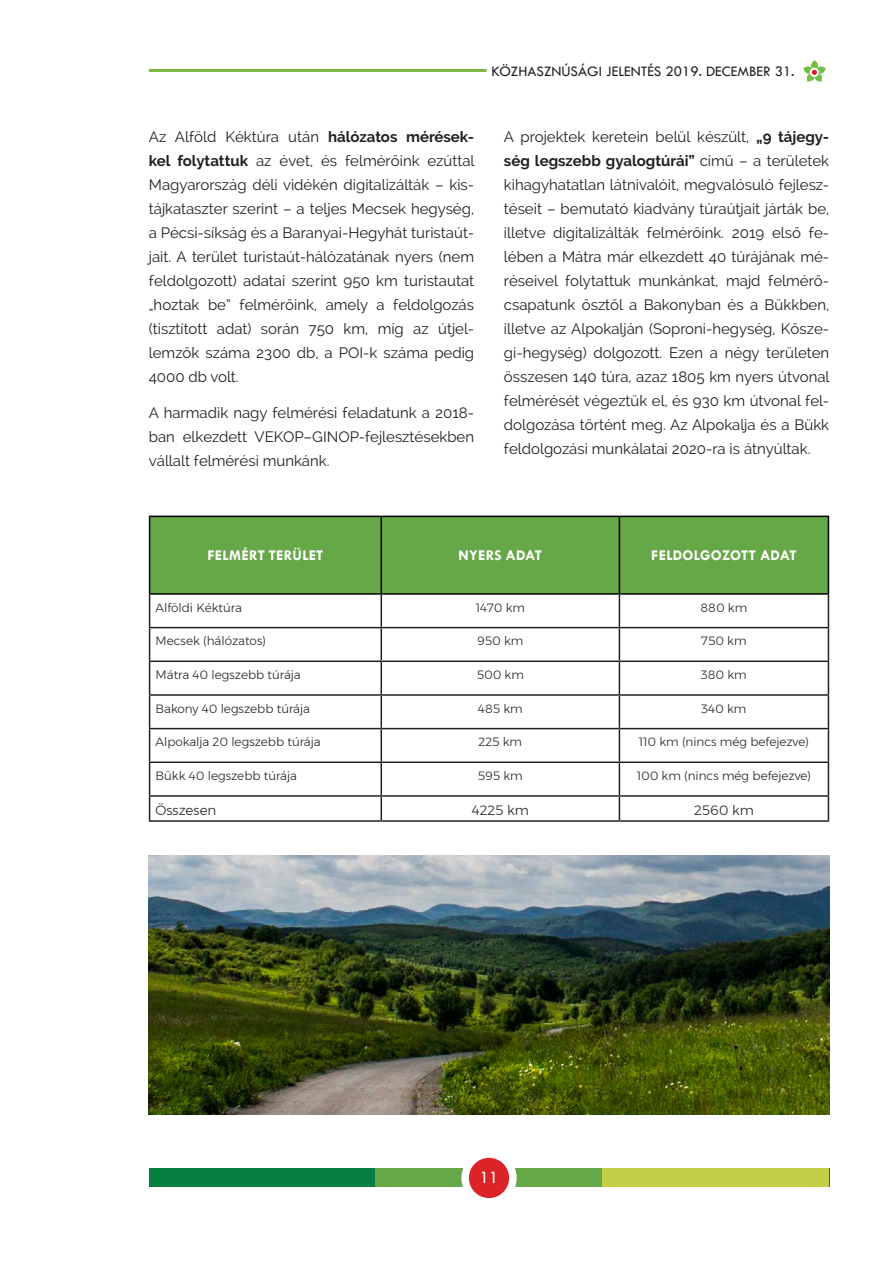
<style>
.page{position:relative;width:893px;height:1263px;background:#fff}
.page>*{position:absolute;margin:0;border:0;box-sizing:border-box;transform-origin:0 0}
.t1{font:18px "Tw Cen";color:#fff}
.Kenyer{font:15px/24px "Raleway";color:#231f20;text-align:justify}
.Al-alcim{font:700 15px "Tw Cen";letter-spacing:.01em;color:#fff}
.t2{font:15px "Tw Cen";color:#231f20}
.Kenyer-2{font:300 13.5px "Montserrat";color:#231f20}
.Kenyer-3{font:300 12px "Montserrat";color:#231f20}
.s1{font-weight:700}
</style>
<div class="page">
<div style="left:149px;top:1168px;width:680px;height:19px;background:#097e42"></div>
<div style="left:376px;top:1168px;width:453px;height:19px;background:#66a748"></div>
<div style="left:602px;top:1168px;width:227px;height:19px;background:#c2cf47"></div>
<div style="left:465px;top:1154px;width:48px;height:48px;background:#dc2328;border-radius:50%"></div>
<div style="left:461px;top:1150px;width:56px;height:55px;border:8px solid #fff;border-radius:50%"></div>
<svg style="left:803px;top:60px;width:23px;height:22px"></svg>
<hr style="left:149px;top:69px;width:337px;height:3px;background:#7db843">
<div style="left:150px;top:517px;width:678px;height:76px;background:#66a748"></div>
<hr style="left:828px;top:595px;width:1px;height:32px;background:#231f20">
<hr style="left:149px;top:628px;width:1px;height:32px;background:#231f20">
<hr style="left:828px;top:628px;width:1px;height:32px;background:#231f20">
<hr style="left:149px;top:660px;width:232px;height:2px;background:#231f20">
<hr style="left:149px;top:662px;width:1px;height:32px;background:#231f20">
<hr style="left:381px;top:660px;width:238px;height:2px;background:#231f20">
<hr style="left:619px;top:660px;width:210px;height:2px;background:#231f20">
<hr style="left:828px;top:662px;width:1px;height:32px;background:#231f20">
<hr style="left:149px;top:694px;width:232px;height:2px;background:#231f20">
<hr style="left:149px;top:696px;width:1px;height:32px;background:#231f20">
<hr style="left:381px;top:694px;width:238px;height:2px;background:#231f20">
<hr style="left:619px;top:694px;width:210px;height:2px;background:#231f20">
<hr style="left:828px;top:696px;width:1px;height:32px;background:#231f20">
<hr style="left:149px;top:728px;width:232px;height:1px;background:#231f20">
<hr style="left:149px;top:729px;width:1px;height:32px;background:#231f20">
<hr style="left:381px;top:728px;width:238px;height:1px;background:#231f20">
<hr style="left:619px;top:728px;width:210px;height:1px;background:#231f20">
<hr style="left:828px;top:729px;width:1px;height:32px;background:#231f20">
<hr style="left:149px;top:761px;width:232px;height:2px;background:#231f20">
<hr style="left:149px;top:763px;width:1px;height:32px;background:#231f20">
<hr style="left:381px;top:761px;width:238px;height:2px;background:#231f20">
<hr style="left:619px;top:761px;width:210px;height:2px;background:#231f20">
<hr style="left:828px;top:763px;width:1px;height:32px;background:#231f20">
<hr style="left:149px;top:795px;width:232px;height:2px;background:#231f20">
<svg style="left:149px;top:797px;width:1px;height:23px"></svg>
<hr style="left:381px;top:795px;width:238px;height:2px;background:#231f20">
<hr style="left:619px;top:795px;width:210px;height:2px;background:#231f20">
<svg style="left:828px;top:797px;width:1px;height:23px"></svg>
<hr style="left:149px;top:820px;width:232px;height:2px;background:#231f20">
<hr style="left:619px;top:820px;width:210px;height:2px;background:#231f20">
<hr style="left:149px;top:595px;width:1px;height:32px;background:#231f20">
<hr style="left:149px;top:627px;width:232px;height:1px;background:#231f20">
<hr style="left:381px;top:627px;width:238px;height:1px;background:#231f20">
<hr style="left:619px;top:627px;width:210px;height:1px;background:#231f20">
<hr style="left:381px;top:595px;width:1px;height:32px;background:#231f20">
<hr style="left:619px;top:595px;width:1px;height:32px;background:#231f20">
<hr style="left:381px;top:628px;width:1px;height:32px;background:#231f20">
<hr style="left:619px;top:628px;width:1px;height:32px;background:#231f20">
<hr style="left:381px;top:662px;width:1px;height:32px;background:#231f20">
<hr style="left:619px;top:662px;width:1px;height:32px;background:#231f20">
<hr style="left:381px;top:696px;width:1px;height:32px;background:#231f20">
<hr style="left:619px;top:696px;width:1px;height:32px;background:#231f20">
<hr style="left:381px;top:729px;width:1px;height:32px;background:#231f20">
<hr style="left:619px;top:729px;width:1px;height:32px;background:#231f20">
<hr style="left:381px;top:763px;width:1px;height:32px;background:#231f20">
<hr style="left:619px;top:763px;width:1px;height:32px;background:#231f20">
<svg style="left:381px;top:797px;width:1px;height:23px"></svg>
<svg style="left:619px;top:797px;width:1px;height:23px"></svg>
<hr style="left:381px;top:820px;width:238px;height:2px;background:#231f20">
<hr style="left:149px;top:516px;width:232px;height:1px;background:#000">
<hr style="left:149px;top:517px;width:1px;height:76px;background:#000">
<hr style="left:381px;top:516px;width:238px;height:1px;background:#000">
<hr style="left:619px;top:516px;width:210px;height:1px;background:#000">
<hr style="left:619px;top:517px;width:1px;height:76px;background:#000">
<hr style="left:828px;top:517px;width:1px;height:76px;background:#000">
<hr style="left:381px;top:517px;width:1px;height:76px;background:#000">
<hr style="left:149px;top:593px;width:232px;height:2px;background:#000">
<hr style="left:381px;top:593px;width:238px;height:2px;background:#000">
<hr style="left:619px;top:593px;width:210px;height:2px;background:#000">
<img style="left:149px;top:855px;width:680px;height:259px">
<p class="t2" style="left:491px;top:62px;width:305px">KÖZHASZNÚSÁGI JELENTÉS 2019. DECEMBER 31.</p>
<p class="Kenyer" style="left:149px;top:124px;width:327px">Az Alföld Kéktúra után <span class="s1">hálózatos mérések&shy;kel folytattuk</span> az évet, és felmérőink ezúttal Magyarország déli vidékén digitalizálták – kis&shy;tájkataszter szerint – a teljes Mecsek hegység, a Pécsi-síkság és a Baranyai-Hegyhát turistaút&shy;jait. A terület turistaút-hálózatának nyers (nem feldolgozott) adatai szerint 950 km turistautat „hoztak be” felmérőink, amely a feldolgozás (tisztított adat) során 750 km, míg az útjel&shy;lemzők száma 2300 db, a POI-k száma pedig 4000 db volt.</p>
<p class="Kenyer" style="left:149px;top:401px;width:327px">A harmadik nagy felmérési feladatunk a 2018- ban elkezdett VEKOP–GINOP-fejlesztésekben vállalt felmérési munkánk.</p>
<p class="Kenyer" style="left:504px;top:124px;width:327px">A projektek keretein belül készült, <span class="s1">„9 tájegy&shy;ség legszebb gyalogtúrái”</span> című – a területek kihagyhatatlan látnivalóit, megvalósuló fejlesz&shy;téseit – bemutató kiadvány túraútjait járták be, illetve digitalizálták felmérőink. 2019 első fe&shy;lében a Mátra már elkezdett 40 túrájának mé&shy;réseivel folytattuk munkánkat, majd felmérő&shy;csapatunk ősztől a Bakonyban és a Bükkben, illetve az Alpokalján (Soproni-hegység, Kősze&shy;gi-hegység) dolgozott. Ezen a négy területen összesen 140 túra, azaz 1805 km nyers útvonal felmérését végeztük el, és 930 km útvonal fel&shy;dolgozása történt meg. Az Alpokalja és a Bükk feldolgozási munkálatai 2020-ra is átnyúltak.</p>
<p class="Al-alcim" style="left:207px;top:546px;width:118px">FELMÉRT TERÜLET</p>
<p class="Al-alcim" style="left:459px;top:546px;width:85px">NYERS ADAT</p>
<p class="Al-alcim" style="left:651px;top:546px;width:147px">FELDOLGOZOTT ADAT</p>
<p class="Kenyer-3" style="left:156px;top:598px;width:88px">Alföldi Kéktúra</p>
<p class="Kenyer-3" style="left:476px;top:598px;width:51px">1470 km</p>
<p class="Kenyer-3" style="left:701px;top:598px;width:48px">880 km</p>
<p class="Kenyer-3" style="left:156px;top:632px;width:112px">Mecsek (hálózatos)</p>
<p class="Kenyer-3" style="left:477px;top:632px;width:48px">950 km</p>
<p class="Kenyer-3" style="left:701px;top:632px;width:47px">750 km</p>
<p class="Kenyer-3" style="left:156px;top:666px;width:147px">Mátra 40 legszebb túrája</p>
<p class="Kenyer-3" style="left:477px;top:666px;width:49px">500 km</p>
<p class="Kenyer-3" style="left:701px;top:666px;width:47px">380 km</p>
<p class="Kenyer-3" style="left:156px;top:699px;width:156px">Bakony 40 legszebb túrája</p>
<p class="Kenyer-3" style="left:478px;top:699px;width:46px">485 km</p>
<p class="Kenyer-3" style="left:701px;top:699px;width:47px">340 km</p>
<p class="Kenyer-3" style="left:156px;top:733px;width:167px">Alpokalja 20 legszebb túrája</p>
<p class="Kenyer-3" style="left:478px;top:733px;width:45px">225 km</p>
<p class="Kenyer-3" style="left:639px;top:733px;width:172px">110 km (nincs még befejezve)</p>
<p class="Kenyer-3" style="left:156px;top:767px;width:143px">Bükk 40 legszebb túrája</p>
<p class="Kenyer-3" style="left:478px;top:767px;width:46px">595 km</p>
<p class="Kenyer-3" style="left:637px;top:767px;width:176px">100 km (nincs még befejezve)</p>
<p class="Kenyer-2" style="left:156px;top:800px;width:62px">Összesen</p>
<p class="Kenyer-2" style="left:472px;top:800px;width:59px">4225 km</p>
<p class="Kenyer-2" style="left:694px;top:800px;width:61px">2560 km</p>
<p class="t1" style="left:479px;top:1167px;width:21px">11</p>
</div>
